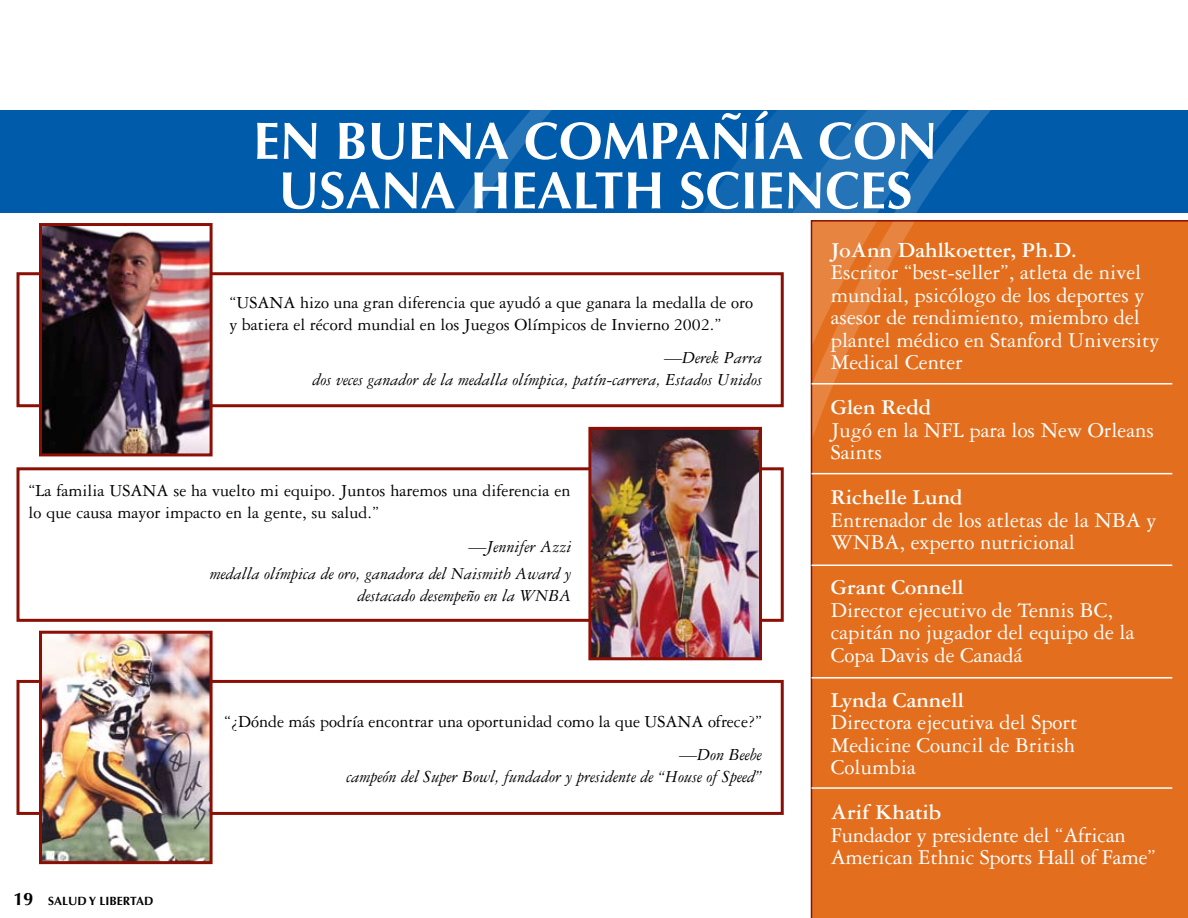
<style>
.page{position:relative;width:1188px;height:918px;background:#fff}
.page>*{position:absolute;margin:0;border:0;box-sizing:border-box;transform-origin:0 0}
.t1{font:700 52.5px/49.5px "Optima";color:#fff}
.t2{font:22.5px/22.5px "Garamond Three";color:#fff}
.t3{font:700 22.5px "Garamond Three";color:#fff}
.t4{font:18px/21.6px "Garamond Three";color:#000}
.t5{font:italic 18px/21.6px "Garamond Three";color:#000;text-align:right}
.t6{font:700 12px "Optima";color:#000}
.s1{font-size:18px}
</style>
<div class="page">
<div style="left:0;top:110px;width:1188px;height:103px;background:#005cab"></div>
<svg style="left:455px;top:110px;width:536px;height:103px"></svg>
<div style="left:811px;top:220px;width:377px;height:698px;background:#e36f1e"></div>
<hr style="left:811px;top:383px;width:361px;height:2px;background:#fff">
<hr style="left:811px;top:473px;width:361px;height:2px;background:#fff">
<hr style="left:811px;top:564px;width:361px;height:2px;background:#fff">
<hr style="left:811px;top:677px;width:361px;height:2px;background:#fff">
<hr style="left:811px;top:787px;width:361px;height:2px;background:#fff">
<div style="left:16px;top:272px;width:768px;height:135px;border:3px solid #8b0f04"></div>
<img style="left:43px;top:227px;width:166px;height:225px">
<div style="left:39px;top:223px;width:174px;height:233px;border:3px solid #8b0f04"></div>
<div style="left:16px;top:467px;width:768px;height:155px;border:3px solid #8b0f04"></div>
<img style="left:592px;top:431px;width:166px;height:225px">
<div style="left:588px;top:427px;width:174px;height:233px;border:3px solid #8b0f04"></div>
<div style="left:16px;top:680px;width:768px;height:135px;border:3px solid #8b0f04"></div>
<img style="left:43px;top:635px;width:166px;height:225px">
<div style="left:39px;top:631px;width:174px;height:233px;border:3px solid #8b0f04"></div>
<h1 class="t1" style="left:278px;top:117px;width:661px;text-indent:-25px">EN BUENA COMPAÑÍA CON<br>USANA</h1>
<h1 class="t1" style="left:470px;top:166px;width:440px">HEALTH SCIENCES</h1>
<p class="t3" style="left:831px;top:238px;width:248px">JoAnn Dahlkoetter, Ph.D.</p>
<p class="t2" style="left:831px;top:261px;width:330px">Escritor “best-seller”, atleta de nivel mundial, psicólogo de los deportes y asesor de rendimiento, miembro del plantel médico en Stanford University Medical Center</p>
<p class="t3" style="left:831px;top:395px;width:102px">Glen Redd</p>
<p class="t2" style="left:831px;top:419px;width:325px">Jugó en la NFL para los New Orleans<br>Saints</p>
<p class="t3" style="left:831px;top:485px;width:133px">Richelle Lund</p>
<p class="t2" style="left:831px;top:509px;width:327px">Entrenador de los atletas de la NBA y<br>WNBA, experto nutricional</p>
<p class="t3" style="left:831px;top:575px;width:135px">Grant Connell</p>
<p class="t2" style="left:831px;top:599px;width:305px">Director ejecutivo de Tennis BC, capitán no jugador del equipo de la<br>Copa Davis de Canadá</p>
<p class="t3" style="left:831px;top:688px;width:135px">Lynda Cannell</p>
<p class="t2" style="left:831px;top:711px;width:248px;text-align:justify">Directora ejecutiva del Sport Medicine Council de British Columbia</p>
<p class="t3" style="left:831px;top:800px;width:112px">Arif Khatib</p>
<p class="t2" style="left:831px;top:824px;width:327px">Fundador y presidente del “African<br>American Ethnic Sports Hall of Fame”</p>
<p class="t4" style="left:230px;top:292px;width:525px">“USANA hizo una gran diferencia que ayudó a que ganara la medalla de oro y batiera el récord mundial en los Juegos Olímpicos de Invierno 2002.”</p>
<p class="t5" style="left:313px;top:347px;width:451px">—Derek Parra<br>dos veces ganador de la medalla olímpica, patín-carrera, Estados Unidos</p>
<p class="t4" style="left:28px;top:480px;width:543px">“La familia USANA se ha vuelto mi equipo. Juntos haremos una diferencia en lo que causa mayor impacto en la gente, su salud.”</p>
<p class="t5" style="left:210px;top:533px;width:363px;line-height:27px">—Jennifer Azzi<br>medalla olímpica de oro, ganadora del Naismith Award y</p>
<p class="t5" style="left:358px;top:585px;width:215px">destacado desempeño en la WNBA</p>
<p class="t4" style="left:224px;top:710px;width:539px">“¿Dónde más podría encontrar una oportunidad como la que USANA ofrece?”</p>
<p class="t5" style="left:347px;top:744px;width:417px">—Don Beebe<br>campeón del Super Bowl, fundador y presidente de “House of Speed”</p>
<p class="t6" style="left:14px;top:893px;width:141px"><span class="s1">1 9</span> SALUD Y LIBERTAD</p>
</div>
